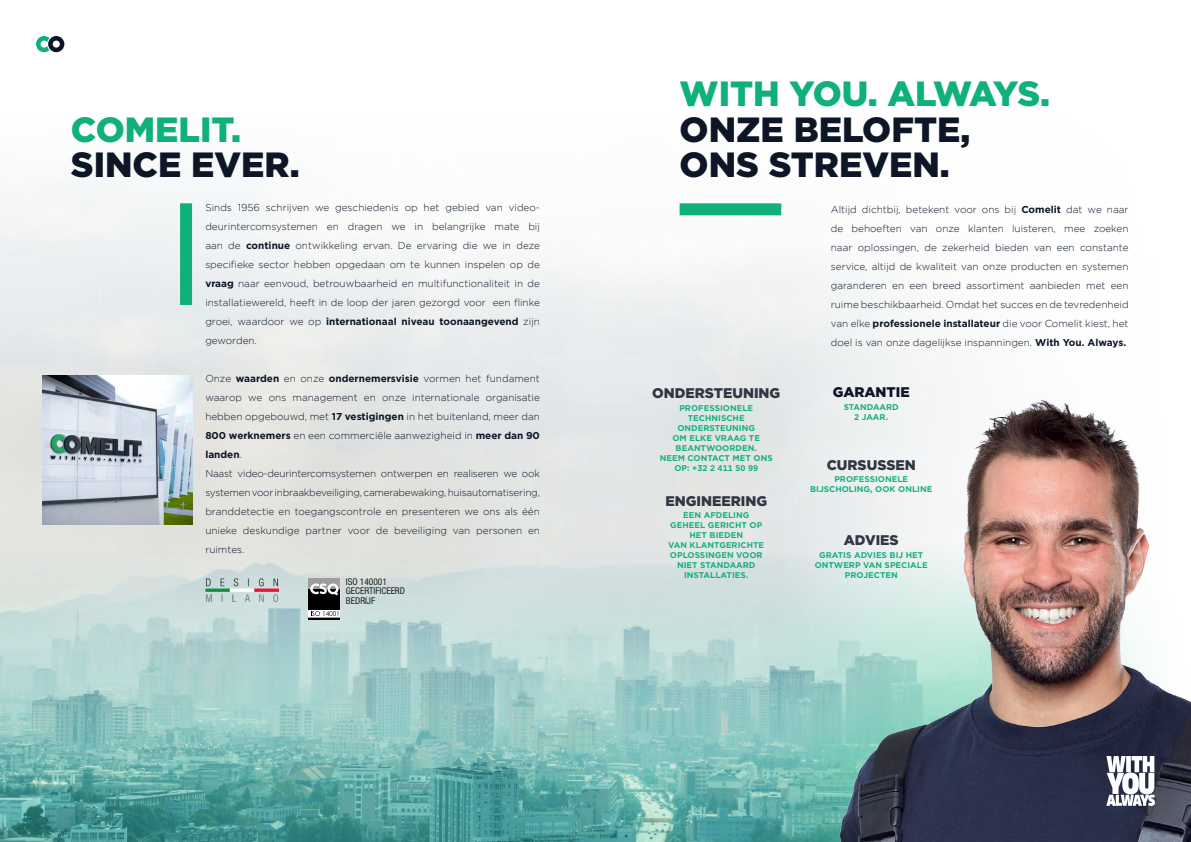
<style>
.page{position:relative;width:1191px;height:842px;background:#fff}
.page>*{position:absolute;margin:0;border:0;box-sizing:border-box;transform-origin:0 0}
.t1{font:900 35px/35px "Gotham";color:#0c1627}
.t2{font:900 35px "Gotham";letter-spacing:-.02em;color:#0fb07a}
.t3{font:900 35px "Gotham";color:#0fb07a}
.t4{font:900 14px "Gotham";color:#313643}
.t5{font:900 14px "Gotham";color:#0c1627}
.t6{font:10.3px/11.2px "Audimat 3000 Regulier Italique";letter-spacing:-.01em;color:#706f6f;text-align:right}
.t7{font:300 10px/19px "Gotham";color:#0c1627;text-align:justify}
.t8{font:condensed 9.4px/9.3px "Helvetica Neue LTW1 G";color:#231f20}
.t9{font:700 8px/10px "Gotham Office";color:#0fb07a;text-align:center}
.t10{font:300 condensed 7px "Helvetica Neue LTW1 G";letter-spacing:.875em;color:#000}
.s1{font-weight:700}
</style>
<div class="page">
<img style="left:0;top:191px;width:929px;height:192px">
<svg style="left:0;top:383px;width:664px;height:459px"></svg>
<div style="left:180px;top:203px;width:12px;height:102px;background:#0fb07a"></div>
<div style="left:679px;top:203px;width:102px;height:12px;background:#0fb07a"></div>
<div style="left:308px;top:578px;width:32px;height:42px;background:#fff"></div>
<svg style="left:311px;top:611px;width:27px;height:5px"></svg>
<div style="left:308px;top:589px;width:32px;height:21px;background:#000"></div>
<hr style="left:308px;top:618px;width:32px;height:2px;background:#000">
<hr style="left:308px;top:617px;width:32px;height:1px;background:#9d9d9c">
<div style="left:308px;top:578px;width:32px;height:10px;background:#9d9d9c"></div>
<svg style="left:310px;top:583px;width:28px;height:12px"></svg>
<img style="left:205px;top:578px;width:73px;height:23px">
<img style="left:43px;top:375px;width:149px;height:149px">
<svg style="left:36px;top:36px;width:28px;height:16px"></svg>
<img style="left:664px;top:365px;width:527px;height:477px">
<svg style="left:1106px;top:756px;width:49px;height:50px"></svg>
<p class="t3" style="left:71px;top:109px;width:172px">COMELIT.</p>
<p class="t1" style="left:71px;top:146px;width:230px">SINCE EVER.</p>
<p class="t7" style="left:205px;top:197px;width:336px">Sinds 1956 schrijven we geschiedenis op het gebied van video&shy;deurintercomsystemen en dragen we in belangrijke mate bij aan de <span class="s1">continue</span> ontwikkeling ervan. De ervaring die we in deze specifieke sector hebben opgedaan om te kunnen inspelen op de <span class="s1">vraag</span> naar eenvoud, betrouwbaarheid en multifunctionaliteit in de installatiewereld, heeft in de loop der jaren gezorgd voor een flinke groei, waardoor we op <span class="s1">internationaal niveau toonaangevend</span> zijn geworden.</p>
<p class="t7" style="left:205px;top:368px;width:336px">Onze <span class="s1">waarden</span> en onze <span class="s1">ondernemersvisie</span> vormen het fundament waarop we ons management en onze internationale organisatie hebben opgebouwd, met <span class="s1">17 vestigingen</span> in het buitenland, meer dan <span class="s1">800 werknemers</span> en een commerciële aanwezigheid in <span class="s1">meer dan 90 landen</span>.</p>
<p class="t7" style="left:205px;top:463px;width:336px">Naast video-deurintercomsystemen ontwerpen en realiseren we ook systemen voor inbraakbeveiliging, camerabewaking, huisautomatisering, branddetectie en toegangscontrole en presenteren we ons als één unieke deskundige partner voor de beveiliging van personen en ruimtes.</p>
<p class="t6" style="left:273px;top:206px;width:74px">PRODOTTI CON<br>DESIGN ITALIANO</p>
<p class="t10" style="left:291px;top:240px;width:51px">DESIGN</p>
<p class="t8" style="left:346px;top:577px;width:61px">ISO 140001<br>GECERTIFICEERD<br>BEDRIJF</p>
<p class="t2" style="left:679px;top:73px;width:372px">WITH YOU. ALWAYS.</p>
<p class="t1" style="left:679px;top:111px;width:292px">ONZE BELOFTE,<br>ONS STREVEN.</p>
<p class="t4" style="left:652px;top:385px;width:130px">ONDERSTEUNING</p>
<p class="t9" style="left:672px;top:403px;width:89px">PROFESSIONELE<br>TECHNISCHE<br>ONDERSTEUNING<br>OM ELKE VRAAG TE<br>BEANTWOORDEN.</p>
<p class="t9" style="left:660px;top:453px;width:114px">NEEM CONTACT MET ONS<br>OP: +32 2 411 50 99</p>
<p class="t4" style="left:665px;top:493px;width:103px">ENGINEERING</p>
<p class="t9" style="left:670px;top:510px;width:94px">EEN AFDELING<br>GEHEEL GERICHT OP<br>HET BIEDEN</p>
<p class="t9" style="left:668px;top:540px;width:97px">VAN KLANTGERICHTE<br>OPLOSSINGEN VOOR<br>NIET STANDAARD<br>INSTALLATIES.</p>
<p class="t7" style="left:831px;top:199px;width:299px">Altijd dichtbij, betekent voor ons bij <span class="s1">Comelit</span> dat we naar de behoeften van onze klanten luisteren, mee zoeken naar oplossingen, de zekerheid bieden van een constante service, altijd de kwaliteit van onze producten en systemen garanderen en een breed assortiment aanbieden met een ruime beschikbaarheid. Omdat het succes en de tevredenheid van elke <span class="s1">professionele installateur</span> die voor Comelit kiest, het doel is van onze dagelijkse inspanningen. <span class="s1">With You. Always.</span></p>
<p class="t5" style="left:832px;top:384px;width:79px">GARANTIE</p>
<p class="t9" style="left:843px;top:402px;width:57px">STANDAARD</p>
<p class="t9" style="left:854px;top:412px;width:35px">2 JAAR.</p>
<p class="t4" style="left:826px;top:457px;width:91px">CURSUSSEN</p>
<p class="t9" style="left:810px;top:474px;width:124px">PROFESSIONELE<br>BIJSCHOLING, OOK ONLINE</p>
<p class="t4" style="left:843px;top:532px;width:56px">ADVIES</p>
<p class="t9" style="left:814px;top:550px;width:115px">GRATIS ADVIES BIJ HET<br>ONTWERP VAN SPECIALE<br>PROJECTEN</p>
</div>
